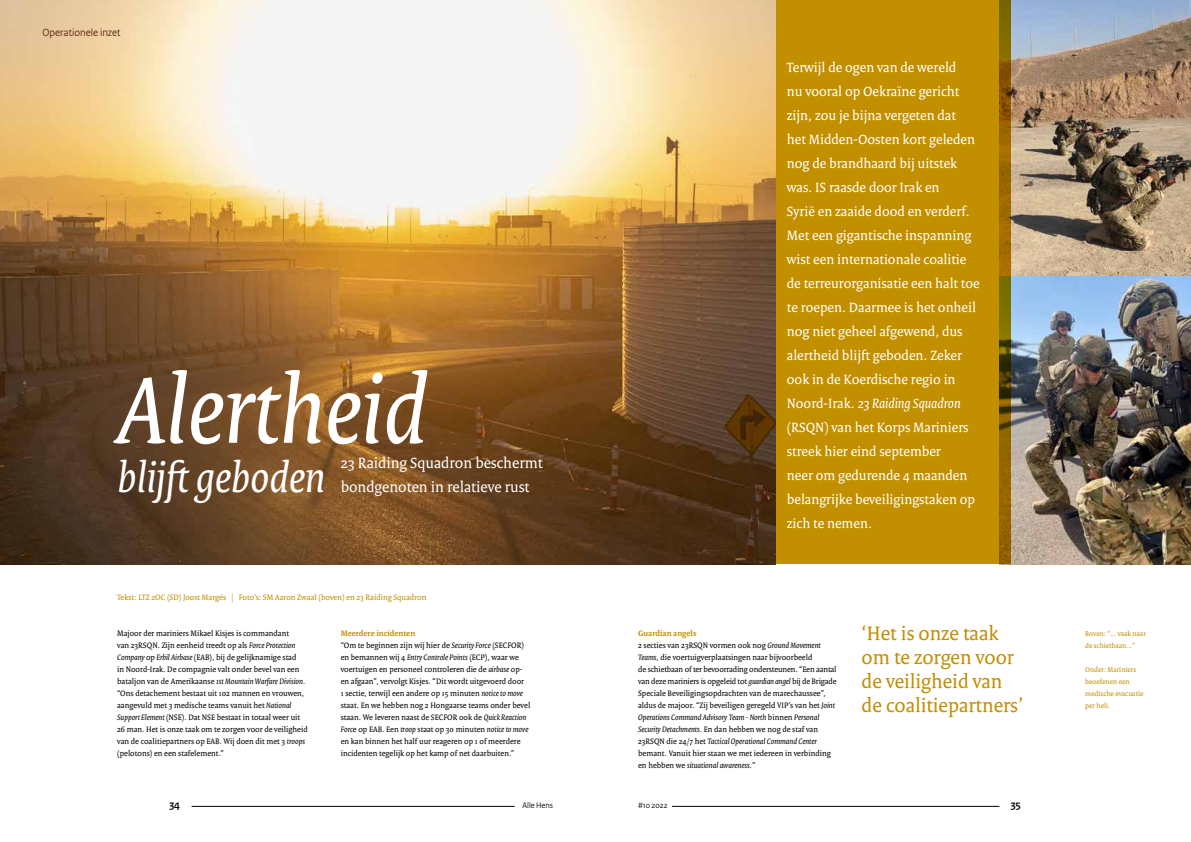
<style>
.page{position:relative;width:1191px;height:842px;background:#fff}
.page>*{position:absolute;margin:0;border:0;box-sizing:border-box;transform-origin:0 0}
.t1{font:italic 101.3px "Rijksoverheid Serif";color:#fff}
.t2{font:italic 45px "Rijksoverheid Serif";color:#fff}
.t3{font:21px/24px "Rijksoverheid Serif";color:#c18f00}
.t4{font:16px/24px "Rijksoverheid Serif";color:#fff}
.t5{font:14.5px/24px "Rijksoverheid Serif";color:#fff}
.t6{font:11px "Rijksoverheid Sans Heading";color:#55210f}
.t7{font:700 11px "Rijksoverheid Sans Heading";color:#000}
.t8{font:8.5px/12px "Rijksoverheid Serif";color:#000}
.t9{font:8.5px "Rijksoverheid Serif";color:#c18f00}
.t10{font:8.5px "Rijksoverheid Sans Heading";color:#000}
.t11{font:7.5px/12px "Rijksoverheid Serif";color:#c18f00}
.s1{font-style:italic}
.s2{font-weight:700;color:#c18f00}
</style>
<div class="page">
<img style="left:1010px;top:0;width:181px;height:276px">
<img style="left:1010px;top:276px;width:181px;height:288px">
<img style="left:0;top:0;width:775px;height:564px">
<div style="left:775px;top:0;width:235px;height:564px;background:#c18f00"></div>
<hr style="left:192px;top:806px;width:322px;height:1px;background:#000">
<hr style="left:672px;top:806px;width:327px;height:1px;background:#000">
<p class="t6" style="left:43px;top:26px;width:79px">Operationele inzet</p>
<h1 class="t1" style="left:117px;top:349px;width:311px">Alertheid</h1>
<h2 class="t2" style="left:117px;top:450px;width:210px">blijft geboden</h2>
<h3 class="t4" style="left:341px;top:451px;width:203px">23 Raiding Squadron beschermt bondgenoten in relatieve rust</h3>
<p class="t9" style="left:117px;top:592px;width:311px">Tekst: LTZ 2OC (SD) Joost Margés | Foto’s: SM Aaron Zwaal (boven) en 23 Raiding Squadron</p>
<p class="t8" style="left:117px;top:627px;width:192px">Majoor der mariniers Mikael Kisjes is commandant<br>van 23RSQN. Zijn eenheid treedt op als <span class="s1">Force Protection Company</span> op <span class="s1">Erbil Airbase</span> (EAB), bij de gelijknamige stad<br>in Noord-Irak. De compagnie valt onder bevel van een bataljon van de Amerikaanse <span class="s1">1st Mountain Warfare Division. </span>“Ons detachement bestaat uit 102 mannen en vrouwen, aangevuld met 3 medische teams vanuit het <span class="s1">National Support Element</span> (NSE). Dat NSE bestaat in totaal weer uit 26 man. Het is onze taak om te zorgen voor de veiligheid van de coalitiepartners op EAB. Wij doen dit met 3 <span class="s1">troops </span>(pelotons) en een stafelement.”</p>
<p class="t8" style="left:341px;top:627px;width:191px"><span class="s2">Meerdere incidenten<br></span>“Om te beginnen zijn wij hier de <span class="s1">Security Force</span> (SECFOR) en bemannen wij 4 <span class="s1">Entry Controle Points</span> (ECP), waar we voertuigen en personeel controleren die de <span class="s1">airbase</span> op&shy;en afgaan”, vervolgt Kisjes. “Dit wordt uitgevoerd door<br>1 sectie, terwijl een andere op 15 minuten <span class="s1">notice to move </span>staat. En we hebben nog 2 Hongaarse teams onder bevel staan. We leveren naast de SECFOR ook de <span class="s1">Quick Reaction Forc</span>e op EAB. Een <span class="s1">troop</span> staat op 30 minuten <span class="s1">notice to move </span>en kan binnen het half uur reageren op 1 of meerdere incidenten tegelijk op het kamp of net daarbuiten.”</p>
<p class="t5" style="left:787px;top:55px;width:194px">Terwijl de ogen van de wereld<br>nu vooral op Oekraïne gericht zijn, zou je bijna vergeten dat<br>het Midden-Oosten kort geleden nog de brandhaard bij uitstek was. IS raasde door Irak en<br>Syrië en zaaide dood en verderf.<br>Met een gigantische inspanning wist een internationale coalitie de terreurorganisatie een halt toe te roepen. Daarmee is het onheil nog niet geheel afgewend, dus alertheid blijft geboden. Zeker ook in de Koerdische regio in<br>Noord-Irak. <span class="s1">23 Raiding Squadron </span>(RSQN) van het Korps Mariniers streek hier eind september<br>neer om gedurende 4 maanden belangrijke beveiligingstaken op zich te nemen.</p>
<p class="t8" style="left:638px;top:627px;width:200px"><span class="s2">Guardian angels<br></span>2 secties van 23RSQN vormen ook nog <span class="s1">Ground Movement Teams,</span> die voertuigverplaatsingen naar bijvoorbeeld<br>de schietbaan of ter bevoorrading ondersteunen. “Een aantal van deze mariniers is opgeleid tot <span class="s1">guardian angel</span> bij de Brigade Speciale Beveiligingsopdrachten van de marechaussee”, aldus de majoor. “Zij beveiligen geregeld VIP’s van het <span class="s1">Joint Operations Command Advisory Team - North</span> binnen <span class="s1">Personal Security Detachments</span>. En dan hebben we nog de staf van 23RSQN die 24/7 het <span class="s1">Tactical Operational Command Center </span>bemant. Vanuit hier staan we met iedereen in verbinding en hebben we <span class="s1">situational awareness.</span>”</p>
<h3 class="t3" style="left:861px;top:621px;width:163px">‘Het is onze taak om te zorgen voor de veiligheid van de coalitiepartners’</h3>
<p class="t7" style="left:169px;top:798px;width:12px">34</p>
<p class="t10" style="left:522px;top:800px;width:32px">Alle Hens</p>
<p class="t10" style="left:638px;top:800px;width:31px">#10 2022</p>
<p class="t7" style="left:1010px;top:798px;width:12px">35</p>
<p class="t11" style="left:1085px;top:628px;width:62px">Boven: “... vaak naar de schietbaan...”</p>
<p class="t11" style="left:1085px;top:664px;width:60px">Onder: Mariniers beoefenen een medische evacuatie per heli.</p>
</div>
